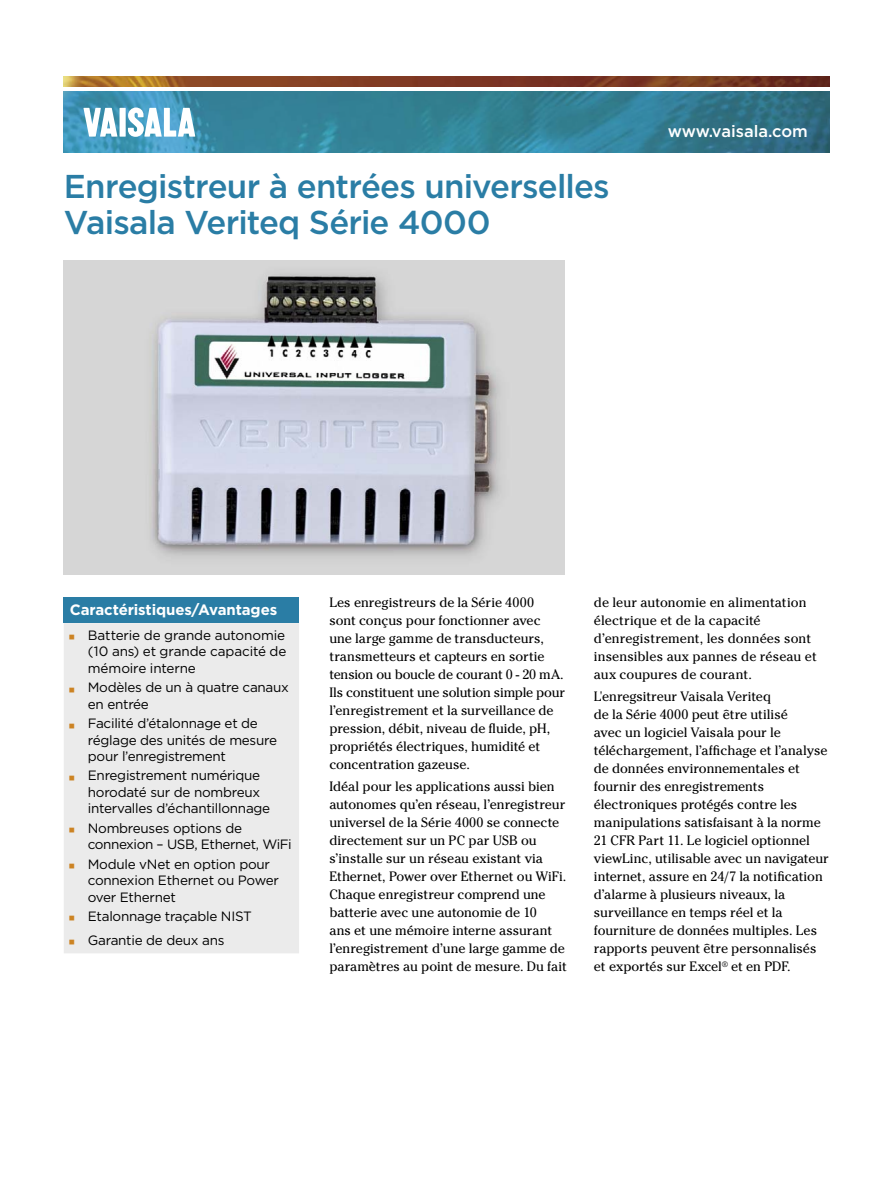
<style>
.page{position:relative;width:893px;height:1191px;background:#fff}
.page>*{position:absolute;margin:0;border:0;box-sizing:border-box;transform-origin:0 0}
.Datasheet_headline{font:500 33px/36px "Gotham";letter-spacing:-.025em;color:#2a7da5}
.t1{font:21px "Arial";color:#cc8323}
.t2{font:500 16.5px "Gotham";color:#fff}
.Box_headline{font:700 15px "Gotham";letter-spacing:-.01em;color:#fff}
.Bodytext{font:13.5px/18px "Cheltenham Std";letter-spacing:-.005em;color:#000}
.Bullet_list{font:13.5px/16.5px "Gotham";letter-spacing:-.02em;color:#000}
</style>
<div class="page">
<img style="left:64px;top:91px;width:765px;height:62px">
<img style="left:64px;top:77px;width:765px;height:9px">
<svg style="left:83px;top:108px;width:34px;height:29px"></svg>
<div style="left:120px;top:108px;width:6px;height:29px;background:#fff"></div>
<svg style="left:128px;top:107px;width:67px;height:30px"></svg>
<img style="left:64px;top:260px;width:500px;height:314px">
<div style="left:64px;top:597px;width:235px;height:26px;background:#2a7da5"></div>
<div style="left:64px;top:623px;width:235px;height:330px;background:#ebebeb"></div>
<p class="Datasheet_headline" style="left:64px;top:167px;width:547px">Enregistreur à entrées universelles<br>Vaisala Veriteq Série 4000</p>
<p class="t2" style="left:668px;top:120px;width:142px">www.vaisala.com</p>
<p class="Box_headline" style="left:70px;top:600px;width:209px">Caractéristiques/Avantages</p>
<p class="t1" style="left:68px;top:623px;width:9px">▪</p>
<p class="Bullet_list" style="left:88px;top:626px;width:200px;text-align:justify">Batterie de grande autonomie (10 ans) et grande capacité de mémoire interne</p>
<p class="t1" style="left:68px;top:675px;width:9px">▪</p>
<p class="Bullet_list" style="left:88px;top:679px;width:203px">Modèles de un à quatre canaux en entrée</p>
<p class="t1" style="left:68px;top:711px;width:9px">▪</p>
<p class="Bullet_list" style="left:88px;top:714px;width:191px">Facilité d’étalonnage et de réglage des unités de mesure pour l’enregistrement</p>
<p class="t1" style="left:68px;top:763px;width:9px">▪</p>
<p class="Bullet_list" style="left:88px;top:767px;width:184px">Enregistrement numérique horodaté sur de nombreux intervalles d’échantillonnage</p>
<p class="t1" style="left:68px;top:816px;width:9px">▪</p>
<p class="Bullet_list" style="left:88px;top:819px;width:205px">Nombreuses options de connexion – USB, Ethernet, WiFi</p>
<p class="t1" style="left:68px;top:852px;width:9px">▪</p>
<p class="Bullet_list" style="left:88px;top:855px;width:193px">Module vNet en option pour connexion Ethernet ou Power over Ethernet</p>
<p class="t1" style="left:68px;top:904px;width:9px">▪</p>
<p class="Bullet_list" style="left:88px;top:907px;width:166px">Etalonnage traçable NIST</p>
<p class="t1" style="left:68px;top:928px;width:9px">▪</p>
<p class="Bullet_list" style="left:88px;top:931px;width:138px">Garantie de deux ans</p>
<p class="Bodytext" style="left:329px;top:593px;width:236px">Les enregistreurs de la Série 4000 sont conçus pour fonctionner avec une large gamme de transducteurs, transmetteurs et capteurs en sortie tension ou boucle de courant 0 - 20 mA.</p>
<p class="Bodytext" style="left:329px;top:683px;width:237px">Ils constituent une solution simple pour l’enregistrement et la surveillance de pression, débit, niveau de fluide, pH, propriétés électriques, humidité et concentration gazeuse.</p>
<p class="Bodytext" style="left:329px;top:777px;width:239px">Idéal pour les applications aussi bien autonomes qu’en réseau, l’enregistreur universel de la Série 4000 se connecte directement sur un PC par USB ou s’installe sur un réseau existant via Ethernet, Power over Ethernet ou WiFi.<br>Chaque enregistreur comprend une batterie avec une autonomie de 10<br>ans et une mémoire interne assurant l’enregistrement d’une large gamme de paramètres au point de mesure. Du fait</p>
<p class="Bodytext" style="left:594px;top:593px;width:225px">de leur autonomie en alimentation électrique et de la capacité d’enregistrement, les données sont insensibles aux pannes de réseau et aux coupures de courant.</p>
<p class="Bodytext" style="left:594px;top:687px;width:236px">L'enregsitreur Vaisala Veriteq<br>de la Série 4000 peut être utilisé<br>avec un logiciel Vaisala pour le téléchargement, l’affichage et l’analyse de données environnementales et fournir des enregistrements électroniques protégés contre les manipulations satisfaisant à la norme 21 CFR Part 11. Le logiciel optionnel viewLinc, utilisable avec un navigateur internet, assure en 24/7 la notification d’alarme à plusieurs niveaux, la surveillance en temps réel et la fourniture de données multiples. Les rapports peuvent être personnalisés et exportés sur Excel<sup>®</sup> et en PDF.</p>
</div>
